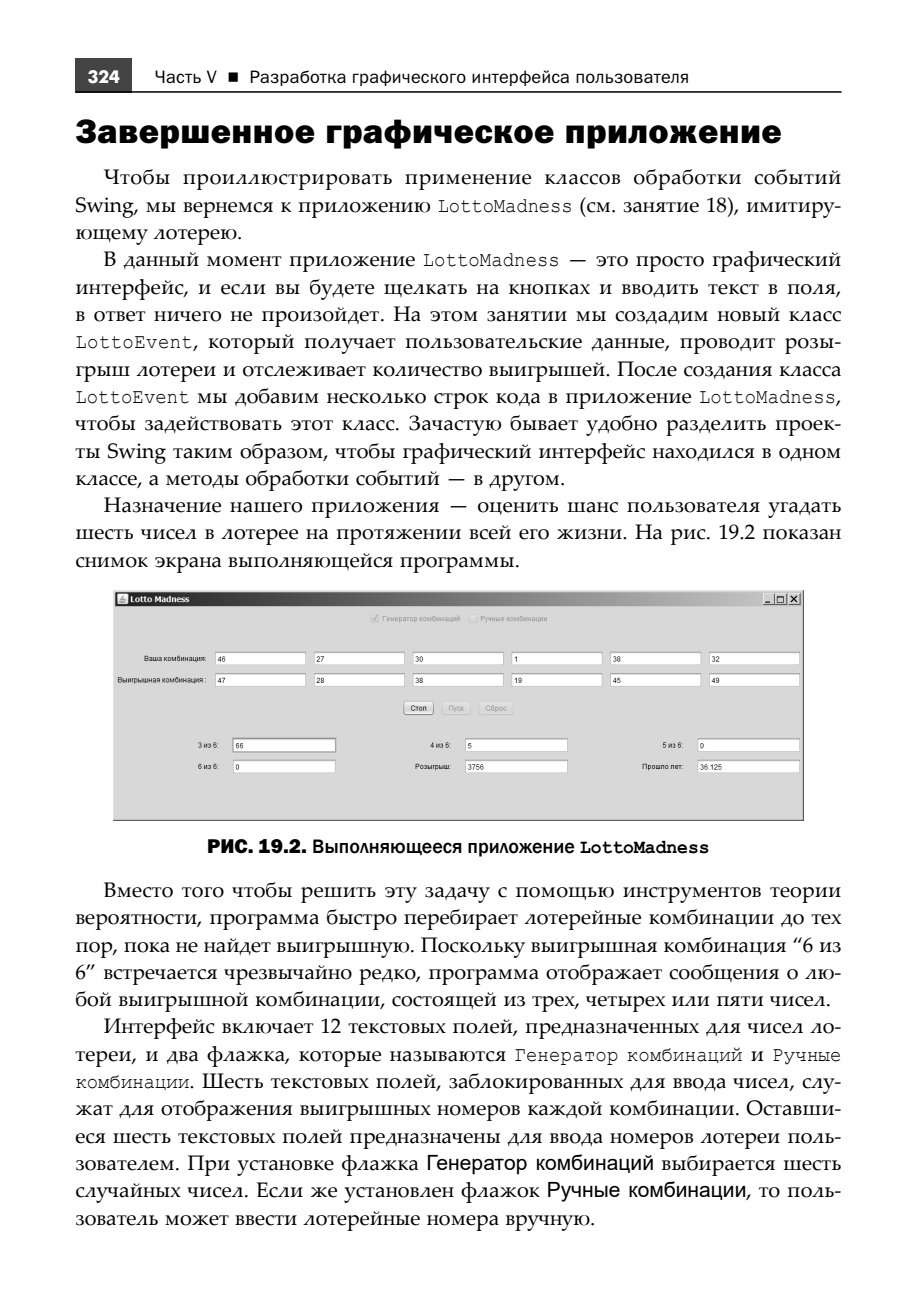
<style>
.page{position:relative;width:917px;height:1302px;background:#fff}
.page>*{position:absolute;margin:0;border:0;box-sizing:border-box;transform-origin:0 0}
.t1{font:34px "Franklin Gothic Heavy C";letter-spacing:.01em;color:#000}
.t2{font:21px "Palatino Linotype";color:#000}
.t3{font:21px "Palatino Linotype";letter-spacing:.02em;color:#000}
.t4{font:500 20px "Franklin Gothic";color:#000}
.t5{font:18px "Franklin Gothic Book C";letter-spacing:.01em;color:#000}
.t6{font:700 18px "Futura Futuris C";color:#fff}
.s1{font-family:"Courier New"}
.s2{font-family:"Franklin Gothic Heavy C";font-weight:400}
.s3{font-family:"Courier New";font-weight:700}
.s4{font-family:"Arial"}
</style>
<div class="page">
<div style="left:75px;top:59px;width:57px;height:34px;background:#444"></div>
<hr style="left:75px;top:91px;width:766px;height:2px;background:#000">
<img style="left:114px;top:590px;width:688px;height:231px">
<p class="t6" style="left:88px;top:70px;width:34px">324</p>
<p class="t5" style="left:155px;top:70px;width:535px">Часть V ■ Разработка графического интерфейса пользователя</p>
<p class="t1" style="left:75px;top:120px;width:707px">Завершенное графическое приложение</p>
<p class="t3" style="left:104px;top:169px;width:739px">Чтобы проиллюстрировать применение классов обработки событий</p>
<p class="t2" style="left:75px;top:196px;width:767px">Swing, мы вернемся к приложению <span class="s1">LottoMadness</span> (см. занятие 18), имитиру-</p>
<p class="t2" style="left:75px;top:224px;width:168px">ющему лотерею.</p>
<p class="t2" style="left:104px;top:251px;width:739px">В данный момент приложение <span class="s1">LottoMadness</span> — это просто графический</p>
<p class="t2" style="left:75px;top:278px;width:767px">интерфейс, и если вы будете щелкать на кнопках и вводить текст в поля,</p>
<p class="t2" style="left:75px;top:306px;width:767px">в ответ ничего не произойдет. На этом занятии мы создадим новый класс</p>
<p class="t2" style="left:75px;top:333px;width:767px"><span class="s1">LottoEvent</span>, который получает пользовательские данные, проводит розы-</p>
<p class="t2" style="left:75px;top:360px;width:767px">грыш лотереи и отслеживает количество выигрышей. После создания класса</p>
<p class="t2" style="left:75px;top:387px;width:767px"><span class="s1">LottoEvent</span> мы добавим несколько строк кода в приложение <span class="s1">LottoMadness</span>,</p>
<p class="t2" style="left:75px;top:415px;width:767px">чтобы задействовать этот класс. Зачастую бывает удобно разделить проек-</p>
<p class="t2" style="left:75px;top:442px;width:767px">ты Swing таким образом, чтобы графический интерфейс находился в одном</p>
<p class="t2" style="left:75px;top:469px;width:491px">классе, а методы обработки событий — в другом.</p>
<p class="t2" style="left:104px;top:497px;width:739px">Назначение нашего приложения — оценить шанс пользователя угадать</p>
<p class="t2" style="left:75px;top:524px;width:767px">шесть чисел в лотерее на протяжении всей его жизни. На рис. 19.2 показан</p>
<p class="t2" style="left:75px;top:551px;width:446px">снимок экрана выполняющейся программы.</p>
<p class="t4" style="left:207px;top:834px;width:503px"><span class="s2">РИС. 19.2.</span> Выполняющееся приложение <span class="s3">LottoMadness</span></p>
<p class="t2" style="left:104px;top:881px;width:739px">Вместо того чтобы решить эту задачу с помощью инструментов теории</p>
<p class="t2" style="left:75px;top:909px;width:767px">вероятности, программа быстро перебирает лотерейные комбинации до тех</p>
<p class="t2" style="left:75px;top:936px;width:767px">пор, пока не найдет выигрышную. Поскольку выигрышная комбинация “6 из</p>
<p class="t2" style="left:75px;top:963px;width:767px">6” встречается чрезвычайно редко, программа отображает сообщения о лю-</p>
<p class="t2" style="left:75px;top:990px;width:757px">бой выигрышной комбинации, состоящей из трех, четырех или пяти чисел.</p>
<p class="t2" style="left:104px;top:1018px;width:739px">Интерфейс включает 12 текстовых полей, предназначенных для чисел ло-</p>
<p class="t2" style="left:75px;top:1045px;width:767px">тереи, и два флажка, которые называются <span class="s1">Генератор комбинаций</span> и <span class="s1">Ручные</span></p>
<p class="t2" style="left:75px;top:1072px;width:767px"><span class="s1">комбинации</span>. Шесть текстовых полей, заблокированных для ввода чисел, слу-</p>
<p class="t2" style="left:75px;top:1100px;width:767px">жат для отображения выигрышных номеров каждой комбинации. Оставши-</p>
<p class="t2" style="left:75px;top:1127px;width:767px">еся шесть текстовых полей предназначены для ввода номеров лотереи поль-</p>
<p class="t2" style="left:75px;top:1154px;width:767px">зователем. При установке флажка <span class="s4">Генератор комбинаций</span> выбирается шесть</p>
<p class="t2" style="left:75px;top:1182px;width:767px">случайных чисел. Если же установлен флажок <span class="s4">Ручные комбинации</span>, то поль-</p>
<p class="t2" style="left:75px;top:1209px;width:521px">зователь может ввести лотерейные номера вручную.</p>
</div>
